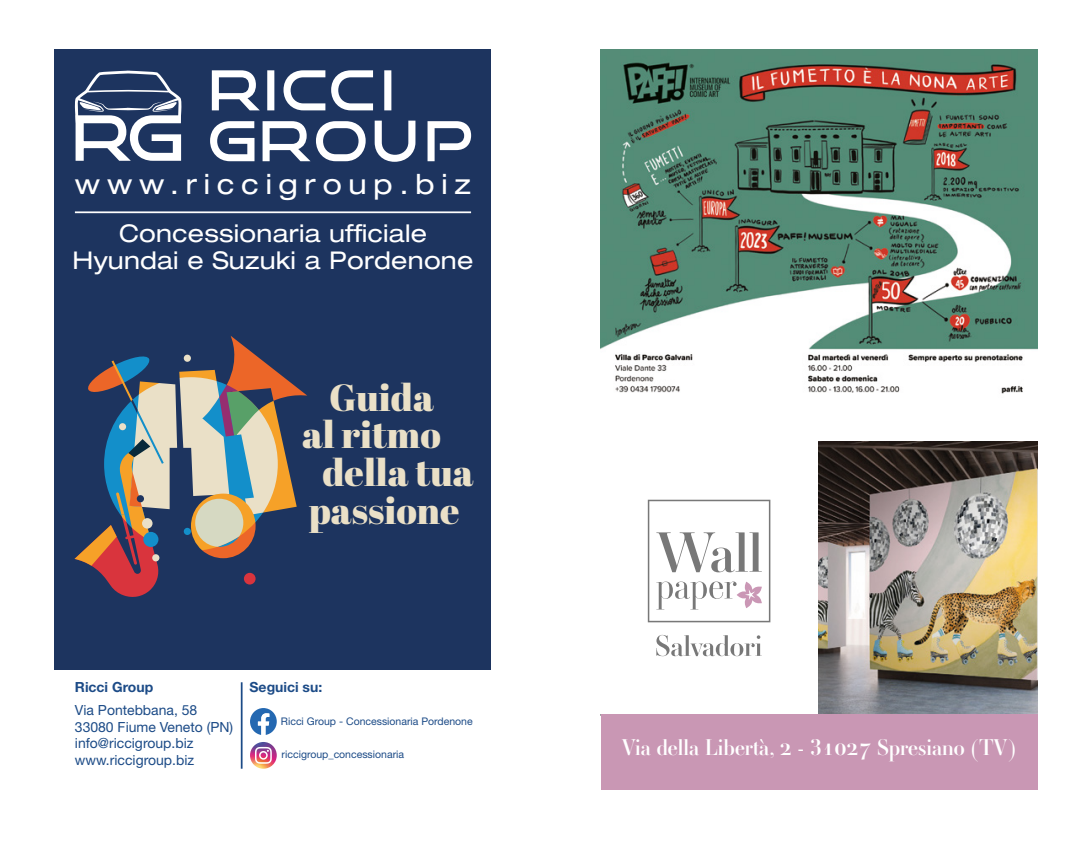
<style>
.page{position:relative;width:1092px;height:844px;background:#fff}
.page>*{position:absolute;margin:0;border:0;box-sizing:border-box;transform-origin:0 0}
.t1{font:37.62px "Abril Fatface";color:#eae0c7}
.t2{font:expanded 28px "Helvetica Neue LT Std";letter-spacing:.24em;color:#fff}
.t3{font:expanded 24.5px/26.2px "Helvetica Neue LT Std";letter-spacing:.01em;color:#fff;text-align:center}
.t4{font:600 22.4px "Ambroise Std";color:#fff}
.t5{font:14px/16.8px "Helvetica Neue LT Std";color:#1c4b87}
.t6{font:700 14px "Helvetica Neue LT Std";color:#1c4b87}
.t7{font:10.5px "Helvetica Neue LT Std";color:#1c4b87}
</style>
<div class="page">
<svg style="left:647px;top:499px;width:124px;height:158px"></svg>
<img style="left:818px;top:441px;width:219px;height:272px">
<div style="left:600px;top:713px;width:437px;height:76px;background:#c997b4"></div>
<div style="left:55px;top:50px;width:436px;height:619px;background:#1d345f"></div>
<svg style="left:75px;top:336px;width:232px;height:261px"></svg>
<svg style="left:75px;top:71px;width:107px;height:90px"></svg>
<svg style="left:210px;top:70px;width:261px;height:92px"></svg>
<img style="left:250px;top:741px;width:27px;height:27px;border-radius:13px">
<svg style="left:255px;top:746px;width:17px;height:17px"></svg>
<svg style="left:250px;top:708px;width:27px;height:27px"></svg>
<hr style="left:241px;top:682px;width:1px;height:86px;background:#1c4b87">
<hr style="left:75px;top:211px;width:396px;height:2px;background:#fff">
<img style="left:600px;top:50px;width:437px;height:344px">
<h2 class="t2" style="left:75px;top:167px;width:397px">www.riccigroup.biz</h2>
<h3 class="t3" style="left:73px;top:220px;width:402px">Concessionaria ufficiale<br>Hyundai e Suzuki a Pordenone</h3>
<h1 class="t1" style="left:329px;top:370px;width:106px">Guida</h1>
<h1 class="t1" style="left:302px;top:408px;width:140px">al ritmo</h1>
<h1 class="t1" style="left:322px;top:446px;width:153px">della tua</h1>
<h1 class="t1" style="left:309px;top:484px;width:152px">passione</h1>
<p class="t6" style="left:75px;top:678px;width:80px">Ricci Group</p>
<p class="t5" style="left:75px;top:701px;width:160px">Via Pontebbana, 58<br>33080 Fiume Veneto (PN) info@riccigroup.biz www.riccigroup.biz</p>
<p class="t6" style="left:249px;top:678px;width:74px">Seguici su:</p>
<p class="t7" style="left:281px;top:715px;width:193px">Ricci Group - Concessionaria Pordenone</p>
<p class="t7" style="left:281px;top:747px;width:124px">riccigroup_concessionaria</p>
<h3 class="t4" style="left:621px;top:732px;width:396px">Via della Libertà, 2 - 31027 Spresiano (TV)</h3>
</div>
